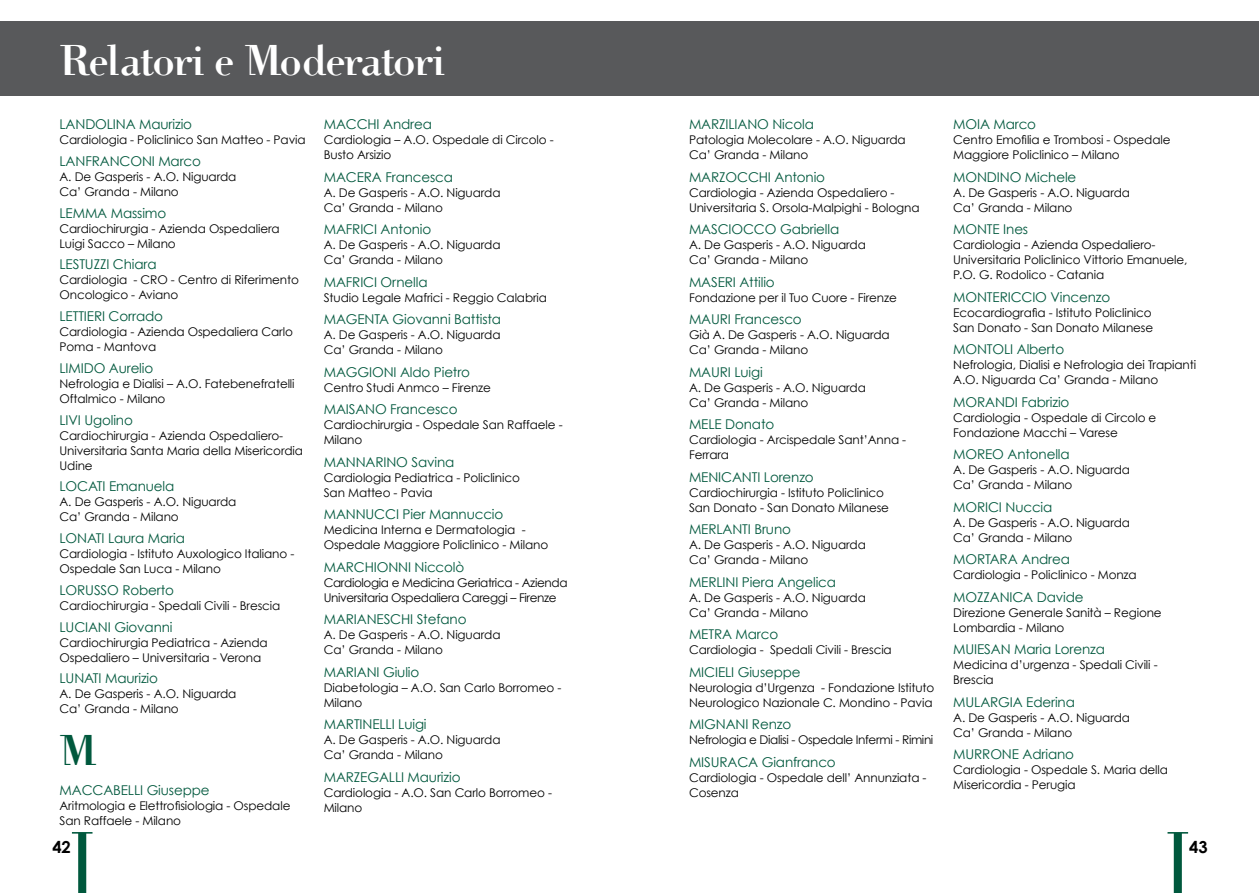
<style>
.page{position:relative;width:1259px;height:893px;background:#fff}
.page>*{position:absolute;margin:0;border:0;box-sizing:border-box;transform-origin:0 0}
.t1{font:45px "Help Us Giambattista";letter-spacing:-.04em;color:#fff}
.t2{font:45px "Help Us Giambattista";color:#00583d}
.t3{font:700 16.5px "Century Gothic";color:#000}
.t4{font:13.5px "Century Gothic";letter-spacing:-.01em;color:#00583d}
.t5{font:12px/15px "Century Gothic";letter-spacing:-.01em;color:#000}
.t6{font:12px/15px "Century Gothic";letter-spacing:-.03em;color:#000}
</style>
<div class="page">
<svg style="left:72px;top:832px;width:20px;height:61px"></svg>
<svg style="left:1167px;top:832px;width:21px;height:61px"></svg>
<div style="left:0;top:21px;width:1259px;height:75px;background:#58595b"></div>
<h1 class="t1" style="left:58px;top:33px;width:388px">Relatori e Moderatori</h1>
<p class="t4" style="left:60px;top:116px;width:134px">LANDOLINA Maurizio</p>
<p class="t5" style="left:60px;top:132px;width:248px">Cardiologia - Policlinico San Matteo - Pavia</p>
<p class="t4" style="left:60px;top:153px;width:143px">LANFRANCONI Marco</p>
<p class="t5" style="left:60px;top:169px;width:178px">A. De Gasperis - A.O. Niguarda<br>Ca’ Granda - Milano</p>
<p class="t4" style="left:60px;top:205px;width:108px">LEMMA Massimo</p>
<p class="t5" style="left:60px;top:221px;width:222px">Cardiochirurgia - Azienda Ospedaliera<br>Luigi Sacco – Milano</p>
<p class="t4" style="left:60px;top:256px;width:99px">LESTUZZI Chiara</p>
<p class="t5" style="left:60px;top:272px;width:241px">Cardiologia - CRO - Centro di Riferimento<br>Oncologico - Aviano</p>
<p class="t4" style="left:60px;top:308px;width:105px">LETTIERI Corrado</p>
<p class="t5" style="left:60px;top:324px;width:235px">Cardiologia - Azienda Ospedaliera Carlo<br>Poma - Mantova</p>
<p class="t4" style="left:60px;top:360px;width:95px">LIMIDO Aurelio</p>
<p class="t5" style="left:60px;top:376px;width:237px">Nefrologia e Dialisi – A.O. Fatebenefratelli<br>Oftalmico - Milano</p>
<p class="t4" style="left:60px;top:412px;width:75px">LIVI Ugolino</p>
<p class="t5" style="left:60px;top:428px;width:245px">Cardiochirurgia - Azienda Ospedaliero-<br>Universitaria Santa Maria della Misericordia<br>Udine</p>
<p class="t4" style="left:60px;top:478px;width:116px">LOCATI Emanuela</p>
<p class="t5" style="left:60px;top:494px;width:178px">A. De Gasperis - A.O. Niguarda<br>Ca’ Granda - Milano</p>
<p class="t4" style="left:60px;top:530px;width:127px">LONATI Laura Maria</p>
<p class="t5" style="left:60px;top:546px;width:236px">Cardiologia - Istituto Auxologico Italiano -<br>Ospedale San Luca - Milano</p>
<p class="t4" style="left:60px;top:582px;width:116px">LORUSSO Roberto</p>
<p class="t5" style="left:60px;top:598px;width:222px">Cardiochirurgia - Spedali Civili - Brescia</p>
<p class="t4" style="left:60px;top:619px;width:115px">LUCIANI Giovanni</p>
<p class="t5" style="left:60px;top:635px;width:210px">Cardiochirurgia Pediatrica - Azienda<br>Ospedaliero – Universitaria - Verona</p>
<p class="t4" style="left:60px;top:670px;width:100px">LUNATI Maurizio</p>
<p class="t5" style="left:60px;top:686px;width:178px">A. De Gasperis - A.O. Niguarda<br>Ca’ Granda - Milano</p>
<h1 class="t2" style="left:60px;top:722px;width:39px">M</h1>
<p class="t4" style="left:60px;top:781px;width:152px">MACCABELLI Giuseppe</p>
<p class="t5" style="left:60px;top:797px;width:232px">Aritmologia e Elettrofisiologia - Ospedale<br>San Raffaele - Milano</p>
<p class="t4" style="left:324px;top:116px;width:110px">MACCHI Andrea</p>
<p class="t5" style="left:324px;top:132px;width:231px">Cardiologia – A.O. Ospedale di Circolo -<br>Busto Arsizio</p>
<p class="t4" style="left:324px;top:169px;width:131px">MACERA Francesca</p>
<p class="t5" style="left:324px;top:185px;width:178px">A. De Gasperis - A.O. Niguarda<br>Ca’ Granda - Milano</p>
<p class="t4" style="left:324px;top:221px;width:109px">MAFRICI Antonio</p>
<p class="t5" style="left:324px;top:237px;width:178px">A. De Gasperis - A.O. Niguarda<br>Ca’ Granda - Milano</p>
<p class="t4" style="left:324px;top:274px;width:105px">MAFRICI Ornella</p>
<p class="t5" style="left:324px;top:290px;width:225px">Studio Legale Mafrici - Reggio Calabria</p>
<p class="t4" style="left:324px;top:311px;width:179px">MAGENTA Giovanni Battista</p>
<p class="t5" style="left:324px;top:327px;width:178px">A. De Gasperis - A.O. Niguarda<br>Ca’ Granda - Milano</p>
<p class="t4" style="left:324px;top:364px;width:148px">MAGGIONI Aldo Pietro</p>
<p class="t5" style="left:324px;top:380px;width:169px">Centro Studi Anmco – Firenze</p>
<p class="t4" style="left:324px;top:401px;width:135px">MAISANO Francesco</p>
<p class="t5" style="left:324px;top:417px;width:240px">Cardiochirurgia - Ospedale San Raffaele -<br>Milano</p>
<p class="t4" style="left:324px;top:454px;width:132px">MANNARINO Savina</p>
<p class="t5" style="left:324px;top:470px;width:198px">Cardiologia Pediatrica - Policlinico<br>San Matteo - Pavia</p>
<p class="t4" style="left:324px;top:506px;width:181px">MANNUCCI Pier Mannuccio</p>
<p class="t5" style="left:324px;top:522px;width:226px">Medicina Interna e Dermatologia -<br>Ospedale Maggiore Policlinico - Milano</p>
<p class="t4" style="left:324px;top:559px;width:142px">MARCHIONNI Niccolò</p>
<p class="t6" style="left:324px;top:575px;width:245px">Cardiologia e Medicina Geriatrica - Azienda<br>Universitaria Ospedaliera Careggi – Firenze</p>
<p class="t4" style="left:324px;top:611px;width:144px">MARIANESCHI Stefano</p>
<p class="t5" style="left:324px;top:627px;width:178px">A. De Gasperis - A.O. Niguarda<br>Ca’ Granda - Milano</p>
<p class="t4" style="left:324px;top:664px;width:97px">MARIANI Giulio</p>
<p class="t5" style="left:324px;top:680px;width:239px">Diabetologia – A.O. San Carlo Borromeo -<br>Milano</p>
<p class="t4" style="left:324px;top:716px;width:104px">MARTINELLI Luigi</p>
<p class="t5" style="left:324px;top:732px;width:178px">A. De Gasperis - A.O. Niguarda<br>Ca’ Granda - Milano</p>
<p class="t4" style="left:324px;top:769px;width:138px">MARZEGALLI Maurizio</p>
<p class="t5" style="left:324px;top:785px;width:230px">Cardiologia - A.O. San Carlo Borromeo -<br>Milano</p>
<p class="t4" style="left:689px;top:116px;width:126px">MARZILIANO Nicola</p>
<p class="t5" style="left:689px;top:132px;width:218px">Patologia Molecolare - A.O. Niguarda<br>Ca’ Granda - Milano</p>
<p class="t4" style="left:689px;top:169px;width:138px">MARZOCCHI Antonio</p>
<p class="t5" style="left:689px;top:185px;width:232px">Cardiologia - Azienda Ospedaliero -<br>Universitaria S. Orsola-Malpighi - Bologna</p>
<p class="t4" style="left:689px;top:221px;width:152px">MASCIOCCO Gabriella</p>
<p class="t5" style="left:689px;top:237px;width:178px">A. De Gasperis - A.O. Niguarda<br>Ca’ Granda - Milano</p>
<p class="t4" style="left:689px;top:274px;width:87px">MASERI Attilio</p>
<p class="t5" style="left:689px;top:290px;width:209px">Fondazione per il Tuo Cuore - Firenze</p>
<p class="t4" style="left:689px;top:311px;width:114px">MAURI Francesco</p>
<p class="t5" style="left:689px;top:327px;width:202px">Già A. De Gasperis - A.O. Niguarda<br>Ca’ Granda - Milano</p>
<p class="t4" style="left:689px;top:364px;width:75px">MAURI Luigi</p>
<p class="t5" style="left:689px;top:380px;width:178px">A. De Gasperis - A.O. Niguarda<br>Ca’ Granda - Milano</p>
<p class="t4" style="left:689px;top:416px;width:87px">MELE Donato</p>
<p class="t5" style="left:689px;top:432px;width:219px">Cardiologia - Arcispedale Sant’Anna -<br>Ferrara</p>
<p class="t4" style="left:689px;top:469px;width:126px">MENICANTI Lorenzo</p>
<p class="t5" style="left:689px;top:485px;width:201px">Cardiochirurgia - Istituto Policlinico<br>San Donato - San Donato Milanese</p>
<p class="t4" style="left:689px;top:521px;width:103px">MERLANTI Bruno</p>
<p class="t5" style="left:689px;top:537px;width:178px">A. De Gasperis - A.O. Niguarda<br>Ca’ Granda - Milano</p>
<p class="t4" style="left:689px;top:574px;width:149px">MERLINI Piera Angelica</p>
<p class="t5" style="left:689px;top:590px;width:178px">A. De Gasperis - A.O. Niguarda<br>Ca’ Granda - Milano</p>
<p class="t4" style="left:689px;top:626px;width:91px">METRA Marco</p>
<p class="t5" style="left:689px;top:642px;width:204px">Cardiologia - Spedali Civili - Brescia</p>
<p class="t4" style="left:689px;top:664px;width:113px">MICIELI Giuseppe</p>
<p class="t5" style="left:689px;top:680px;width:247px">Neurologia d’Urgenza - Fondazione Istituto<br>Neurologico Nazionale C. Mondino - Pavia</p>
<p class="t4" style="left:689px;top:716px;width:104px">MIGNANI Renzo</p>
<p class="t6" style="left:689px;top:732px;width:246px">Nefrologia e Dialisi - Ospedale Infermi - Rimini</p>
<p class="t4" style="left:689px;top:754px;width:148px">MISURACA Gianfranco</p>
<p class="t5" style="left:689px;top:770px;width:239px">Cardiologia - Ospedale dell’ Annunziata -<br>Cosenza</p>
<p class="t4" style="left:953px;top:116px;width:84px">MOIA Marco</p>
<p class="t5" style="left:953px;top:132px;width:219px">Centro Emofilia e Trombosi - Ospedale<br>Maggiore Policlinico – Milano</p>
<p class="t4" style="left:953px;top:169px;width:125px">MONDINO Michele</p>
<p class="t5" style="left:953px;top:185px;width:178px">A. De Gasperis - A.O. Niguarda<br>Ca’ Granda - Milano</p>
<p class="t4" style="left:953px;top:221px;width:76px">MONTE Ines</p>
<p class="t5" style="left:953px;top:237px;width:236px">Cardiologia - Azienda Ospedaliero-<br>Universitaria Policlinico Vittorio Emanuele,<br>P.O. G. Rodolico - Catania</p>
<p class="t4" style="left:953px;top:289px;width:159px">MONTERICCIO Vincenzo</p>
<p class="t5" style="left:953px;top:305px;width:201px">Ecocardiografia - Istituto Policlinico<br>San Donato - San Donato Milanese</p>
<p class="t4" style="left:953px;top:341px;width:112px">MONTOLI Alberto</p>
<p class="t5" style="left:953px;top:357px;width:244px">Nefrologia, Dialisi e Nefrologia dei Trapianti<br>A.O. Niguarda Ca’ Granda - Milano</p>
<p class="t4" style="left:953px;top:394px;width:118px">MORANDI Fabrizio</p>
<p class="t5" style="left:953px;top:410px;width:205px">Cardiologia - Ospedale di Circolo e<br>Fondazione Macchi – Varese</p>
<p class="t4" style="left:953px;top:446px;width:118px">MOREO Antonella</p>
<p class="t5" style="left:953px;top:462px;width:178px">A. De Gasperis - A.O. Niguarda<br>Ca’ Granda - Milano</p>
<p class="t4" style="left:953px;top:499px;width:101px">MORICI Nuccia</p>
<p class="t5" style="left:953px;top:515px;width:178px">A. De Gasperis - A.O. Niguarda<br>Ca’ Granda - Milano</p>
<p class="t4" style="left:953px;top:551px;width:118px">MORTARA Andrea</p>
<p class="t5" style="left:953px;top:567px;width:185px">Cardiologia - Policlinico - Monza</p>
<p class="t4" style="left:953px;top:589px;width:132px">MOZZANICA Davide</p>
<p class="t5" style="left:953px;top:605px;width:210px">Direzione Generale Sanità – Regione<br>Lombardia - Milano</p>
<p class="t4" style="left:953px;top:641px;width:153px">MUIESAN Maria Lorenza</p>
<p class="t5" style="left:953px;top:657px;width:206px">Medicina d’urgenza - Spedali Civili -<br>Brescia</p>
<p class="t4" style="left:953px;top:694px;width:123px">MULARGIA Ederina</p>
<p class="t5" style="left:953px;top:710px;width:178px">A. De Gasperis - A.O. Niguarda<br>Ca’ Granda - Milano</p>
<p class="t4" style="left:953px;top:746px;width:122px">MURRONE Adriano</p>
<p class="t5" style="left:953px;top:762px;width:216px">Cardiologia - Ospedale S. Maria della<br>Misericordia - Perugia</p>
<h2 class="t3" style="left:52px;top:836px;width:20px">42</h2>
<h2 class="t3" style="left:1189px;top:836px;width:20px">43</h2>
</div>
